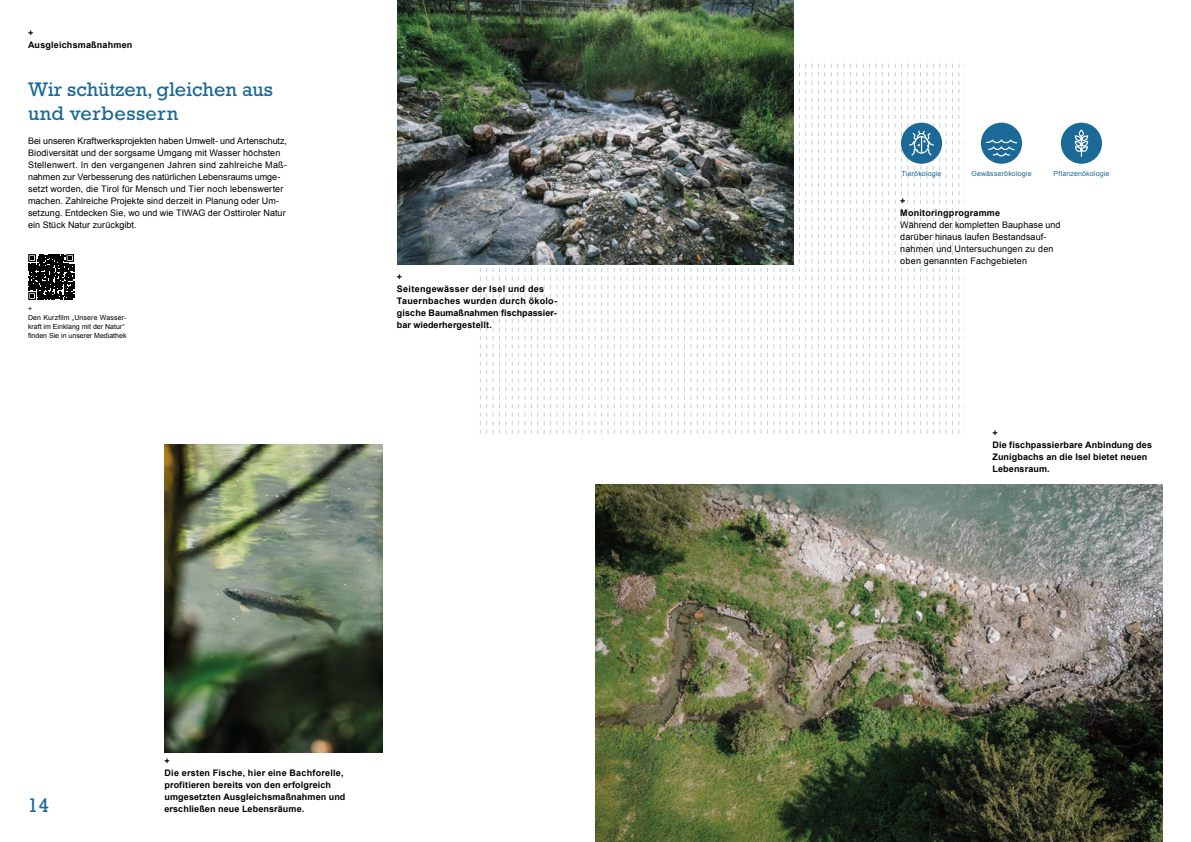
<style>
.page{position:relative;width:1191px;height:842px;background:#fff}
.page>*{position:absolute;margin:0;border:0;box-sizing:border-box;transform-origin:0 0}
.t1{font:20px/24px "Rockwell Std";color:#1a6996}
.t2{font:9px/12px "Arial";letter-spacing:.01em;color:#000}
.t3{font:700 9px/12px "Arial";letter-spacing:.015em;color:#000}
.t4{font:7px/9px "Arial";color:#000}
.t5{font:7px "Arial";letter-spacing:.025em;color:#1a6996}
</style>
<div class="page">
<svg style="left:477px;top:264px;width:10px;height:170px"></svg>
<svg style="left:493px;top:264px;width:7px;height:170px"></svg>
<svg style="left:506px;top:264px;width:13px;height:170px"></svg>
<svg style="left:525px;top:264px;width:13px;height:170px"></svg>
<svg style="left:544px;top:264px;width:7px;height:170px"></svg>
<svg style="left:557px;top:264px;width:13px;height:170px"></svg>
<svg style="left:576px;top:264px;width:13px;height:170px"></svg>
<svg style="left:595px;top:264px;width:7px;height:170px"></svg>
<svg style="left:608px;top:264px;width:13px;height:170px"></svg>
<svg style="left:627px;top:264px;width:13px;height:170px"></svg>
<svg style="left:646px;top:264px;width:7px;height:170px"></svg>
<svg style="left:659px;top:264px;width:13px;height:170px"></svg>
<svg style="left:678px;top:264px;width:13px;height:170px"></svg>
<svg style="left:697px;top:264px;width:7px;height:170px"></svg>
<svg style="left:710px;top:264px;width:13px;height:170px"></svg>
<svg style="left:729px;top:264px;width:13px;height:170px"></svg>
<svg style="left:748px;top:264px;width:7px;height:170px"></svg>
<svg style="left:761px;top:264px;width:13px;height:170px"></svg>
<svg style="left:780px;top:264px;width:7px;height:170px"></svg>
<svg style="left:793px;top:63px;width:13px;height:371px"></svg>
<svg style="left:812px;top:63px;width:13px;height:371px"></svg>
<svg style="left:831px;top:63px;width:7px;height:371px"></svg>
<svg style="left:844px;top:63px;width:13px;height:371px"></svg>
<svg style="left:863px;top:63px;width:13px;height:371px"></svg>
<svg style="left:882px;top:63px;width:7px;height:371px"></svg>
<svg style="left:946px;top:63px;width:13px;height:371px"></svg>
<svg style="left:28px;top:254px;width:46px;height:46px"></svg>
<img style="left:397px;top:0;width:397px;height:264px">
<div style="left:1060px;top:123px;width:42px;height:41px;background:#1a6996;border-radius:50%"></div>
<svg style="left:1074px;top:130px;width:14px;height:34px"></svg>
<div style="left:901px;top:123px;width:41px;height:41px;background:#1a6996;border-radius:50%"></div>
<svg style="left:895px;top:63px;width:45px;height:371px"></svg>
<div style="left:981px;top:123px;width:41px;height:41px;background:#1a6996;border-radius:50%"></div>
<svg style="left:984px;top:139px;width:34px;height:18px"></svg>
<img style="left:595px;top:484px;width:567px;height:358px">
<img style="left:164px;top:444px;width:219px;height:308px">
<p class="t3" style="left:28px;top:27px;width:106px">+<br>Ausgleichsmaßnahmen</p>
<h1 class="t1" style="left:28px;top:77px;width:246px">Wir schützen, gleichen aus und verbessern</h1>
<p class="t2" style="left:28px;top:135px;width:261px">Bei unseren Kraftwerksprojekten haben Umwelt- und Artenschutz, Biodiversität und der sorgsame Umgang mit Wasser höchsten Stellenwert. In den vergangenen Jahren sind zahl reiche Maß&shy;nahmen zur Verbesserung des natürlichen Lebensraums umge&shy;setzt worden, die Tirol für Mensch und Tier noch lebenswerter machen. Zahlreiche Projekte sind derzeit in Planung oder Um&shy;setzung. Entdecken Sie, wo und wie TIWAG der Osttiroler Natur ein Stück Natur zurückgibt.</p>
<p class="t4" style="left:28px;top:304px;width:100px">+<br>Den Kurzfilm „Unsere Wasser&shy;kraft im Einklang mit der Natur“ finden Sie in unserer Mediathek</p>
<p class="t3" style="left:397px;top:271px;width:161px">+<br>Seitengewässer der Isel und des<br>Tauern baches wurden durch ökolo&shy;gische Baumaßnahmen fischpassier&shy;bar wiederhergestellt.</p>
<h1 class="t1" style="left:27px;top:793px;width:24px">14</h1>
<p class="t3" style="left:164px;top:755px;width:182px">+<br>Die ersten Fische, hier eine Bachforelle, profitieren bereits von den erfolgreich umgesetzten Ausgleichsmaßnahmen und erschließen neue Lebensräume.</p>
<p class="t5" style="left:901px;top:169px;width:42px">Tierökologie</p>
<p class="t5" style="left:971px;top:169px;width:62px">Gewässerökologie</p>
<p class="t5" style="left:1053px;top:169px;width:58px">Pflanzenökologie</p>
<p class="t3" style="left:900px;top:195px;width:101px">+<br>Monitoringprogramme</p>
<p class="t2" style="left:900px;top:219px;width:162px">Während der kompletten Bauphase und darüber hinaus laufen Bestandsauf&shy;nahmen und Untersuchungen zu den oben genannten Fachgebieten</p>
<p class="t3" style="left:992px;top:427px;width:161px">+<br>Die fischpassierbare Anbindung des<br>Zunigbachs an die Isel bietet neuen<br>Lebensraum.</p>
</div>
